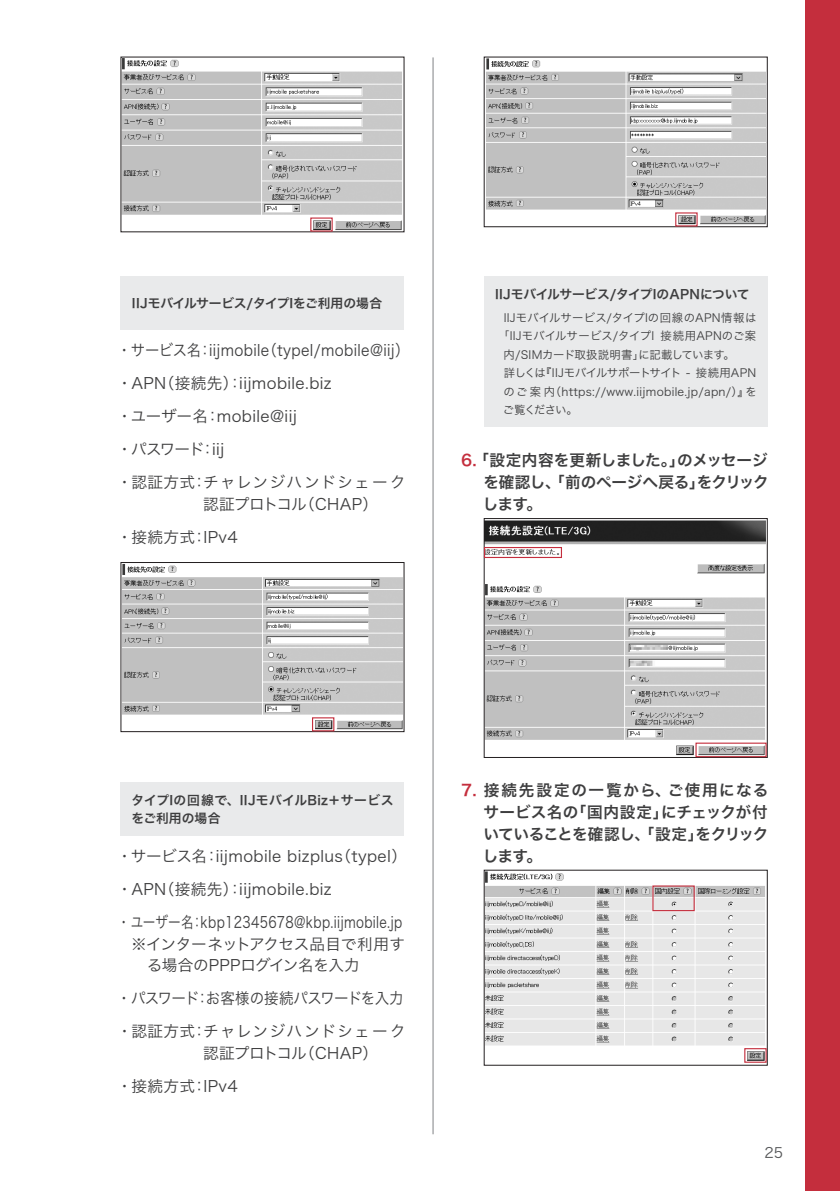
<style>
.page{position:relative;width:840px;height:1191px;background:#fff}
.page>*{position:absolute;margin:0;border:0;box-sizing:border-box;transform-origin:0 0}
.t1{font:15.6px/33px "Hira Kaku Pro W3";letter-spacing:.025em;color:#3e3e3f}
.t2{font:15.6px/22px "Hira Kaku Pro W6";letter-spacing:-.01em;color:#3e3e3f;text-align:justify}
.t3{font:15.6px/33px "Hira Kaku Pro W3";letter-spacing:.025em;color:#3e3e3f;scale:.92 1}
.t4{font:15.6px/33px "Hira Kaku Pro W3";letter-spacing:.025em;color:#3e3e3f;scale:.93 1}
.t5{font:15.6px/22px "Hira Kaku Pro W3";letter-spacing:-.02em;color:#3e3e3f}
.t6{font:14.2px "Hira Kaku Pro W3";color:#545557}
.t7{font:12.8px "Hira Kaku Pro W6";letter-spacing:.005em;color:#3e3e3f}
.t8{font:12.8px/18.4px "Hira Kaku Pro W6";letter-spacing:.025em;color:#3e3e3f}
.t9{font:11.4px "Hira Kaku Pro W3";letter-spacing:.025em;color:#3e3e3f}
.t10{font:11.4px "Hira Kaku Pro W3";letter-spacing:-.02em;color:#3e3e3f}
.t11{font:11.4px "Hira Kaku Pro W3";letter-spacing:-.025em;color:#3e3e3f}
.s1{font-family:"Hira Kaku Pro N W6";color:#c42e3d}
</style>
<div class="page">
<div style="left:805px;top:0;width:34px;height:1191px;background:#c42e3d"></div>
<img style="left:122px;top:59px;width:280px;height:171px">
<div style="left:310px;top:217px;width:22px;height:15px;border:1px solid #c42e3d"></div>
<div style="left:120px;top:276px;width:284px;height:54px;background:#e9eaeb"></div>
<img style="left:122px;top:564px;width:280px;height:166px">
<div style="left:120px;top:562px;width:284px;height:170px;border:1px solid #231f20"></div>
<div style="left:312px;top:717px;width:22px;height:14px;border:1px solid #c42e3d"></div>
<div style="left:120px;top:782px;width:284px;height:54px;background:#e9eaeb"></div>
<img style="left:486px;top:59px;width:279px;height:166px">
<div style="left:483px;top:276px;width:284px;height:151px;background:#e9eaeb"></div>
<img style="left:485px;top:520px;width:280px;height:236px">
<div style="left:483px;top:518px;width:284px;height:240px;border:1px solid #231f20"></div>
<div style="left:483px;top:547px;width:78px;height:11px;border:1px solid #c42e3d"></div>
<div style="left:695px;top:742px;width:71px;height:15px;border:1px solid #c42e3d"></div>
<img style="left:485px;top:872px;width:280px;height:191px">
<div style="left:743px;top:1048px;width:23px;height:14px;border:1px solid #c42e3d"></div>
<div style="left:652px;top:885px;width:42px;height:26px;border:1px solid #c42e3d"></div>
<hr style="left:432px;top:57px;width:1px;height:1077px;background:#808285">
<p class="t7" style="left:132px;top:292px;width:251px">IIJモバイルサービス/タイプIをご利用の場合</p>
<p class="t3" style="left:117px;top:333px;width:319px">・サービス名：iijmobile（typeI/mobile@iij）・APN（接続先）：iijmobile.biz<br>・ユーザー名：mobile@iij<br>・パスワード：iij<br>・認証方式：チャレンジハンドシェーク</p>
<p class="t1" style="left:117px;top:486px;width:263px;text-indent:86px">認証プロトコル（CHAP）・接続方式：IPv4</p>
<p class="t7" style="left:495px;top:283px;width:255px">IIJモバイルサービス/タイプIのAPNについて</p>
<p class="t9" style="left:503px;top:307px;width:254px">IIJモバイルサービス/タイプIの回線のAPN情報は</p>
<p class="t9" style="left:497px;top:326px;width:259px">「IIJモバイルサービス/タイプI 接続用APNのご案</p>
<p class="t11" style="left:503px;top:344px;width:232px">内/SIMカード取扱説明書」に記載しています。</p>
<p class="t10" style="left:503px;top:363px;width:254px">詳しくは『IIJモバイルサポートサイト - 接続用APN</p>
<p class="t9" style="left:503px;top:381px;width:255px">のご案内（https://www.iijmobile.jp/apn/）』を</p>
<p class="t9" style="left:502px;top:399px;width:76px">ご覧ください。</p>
<p class="t2" style="left:482px;top:448px;width:287px;text-indent:-22px"><span class="s1">6.</span>「設定内容を更新しました。」のメッセージを確認し、「前のページへ戻る」をクリックします。</p>
<p class="t8" style="left:131px;top:790px;width:263px">タイプIの回線で、IIJモバイルBiz＋サービスをご利用の場合</p>
<p class="t1" style="left:117px;top:838px;width:292px">・サービス名：iijmobile bizplus（typeI）・APN（接続先）：iijmobile.biz<br>・ユーザー名：kbp12345678@kbp.iijmobile.jp</p>
<p class="t5" style="left:147px;top:931px;width:260px;text-indent:-15px">※インターネットアクセス品目で利用する場合のPPPログイン名を入力</p>
<p class="t4" style="left:117px;top:981px;width:312px">・パスワード：お客様の接続パスワードを入力・認証方式：チャレンジハンドシェーク</p>
<p class="t1" style="left:117px;top:1036px;width:263px;text-indent:86px">認証プロトコル（CHAP）・接続方式：IPv4</p>
<p class="t2" style="left:482px;top:778px;width:287px;text-indent:-22px"><span class="s1">7.</span> 接続先設定の一覧から、ご使用になるサービス名の「国内設定」にチェックが付いていることを確認し、「設定」をクリックします。</p>
<p class="t6" style="left:764px;top:1140px;width:20px">25</p>
</div>
